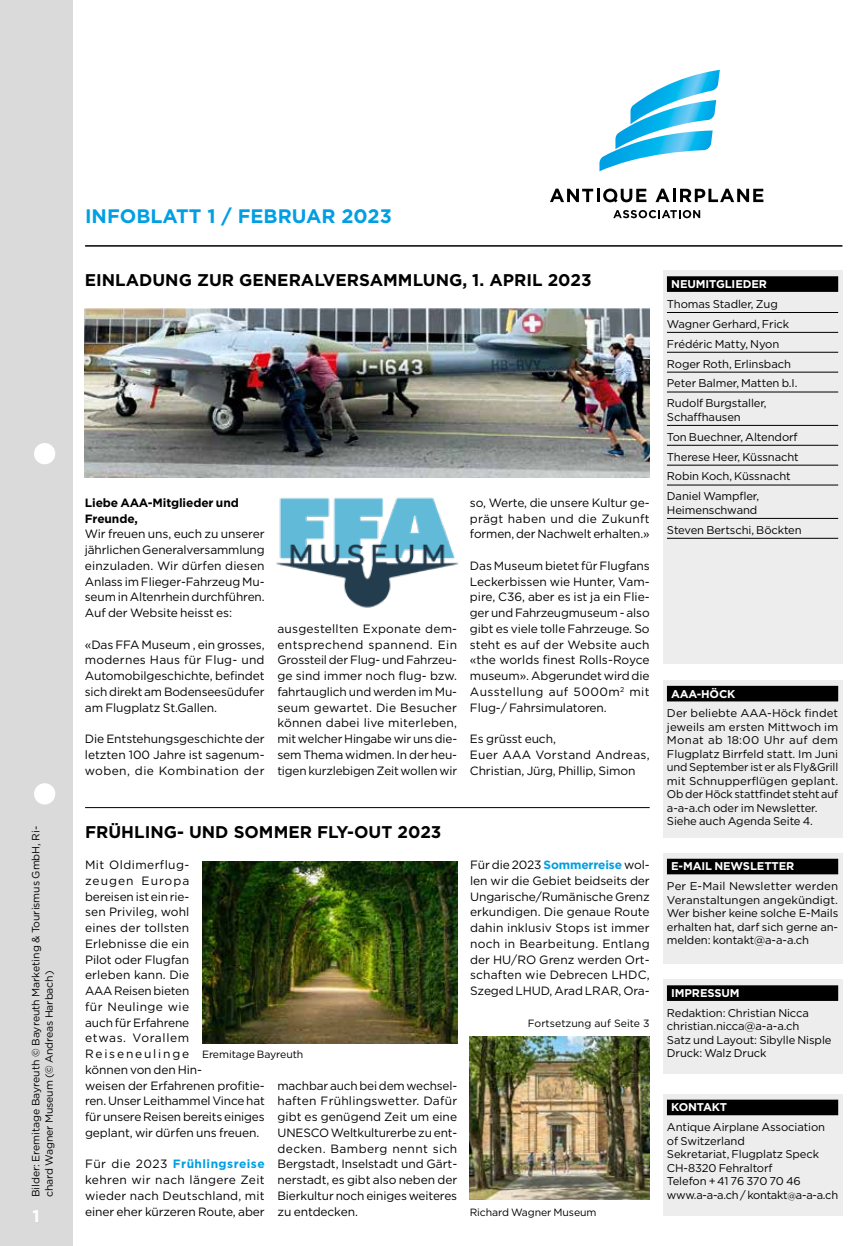
<style>
.page{position:relative;width:868px;height:1246px;background:#fff}
.page>*{position:absolute;margin:0;border:0;box-sizing:border-box;transform-origin:0 0}
.t1{font:700 19.5px "Gotham";color:#009fe3}
.t2{font:700 16.95px "Gotham";color:#000}
.t3{font:700 16.95px "Gotham";color:#fff}
.t4{font:12px/15.8px "Gotham";letter-spacing:-.01em;color:#000;text-align:justify}
.t5{font:700 12px/15.8px "Gotham";letter-spacing:-.01em;color:#000}
.t6{font:11.25px/13.5px "Gotham";letter-spacing:-.01em;color:#000}
.t7{font:700 11.25px "Gotham";letter-spacing:-.01em;color:#fff}
.t8{font:10.5px/13.5px "Gotham";letter-spacing:-.01em;color:#000}
.s1{font-weight:700;color:#009fe3}
.s2{font-size:9px}
</style>
<div class="page">
<div style="left:0;top:0;width:72px;height:1246px;background:#dadada"></div>
<div style="left:34px;top:443px;width:21px;height:21px;background:#fff;border-radius:50%"></div>
<div style="left:34px;top:783px;width:21px;height:21px;background:#fff;border-radius:50%"></div>
<div style="left:662px;top:270px;width:180px;height:394px;background:#ededed"></div>
<div style="left:666px;top:276px;width:172px;height:16px;background:#000"></div>
<hr style="left:666px;top:312px;width:172px;height:1px;background:#000">
<hr style="left:666px;top:332px;width:172px;height:1px;background:#000">
<hr style="left:666px;top:352px;width:172px;height:1px;background:#000">
<hr style="left:666px;top:372px;width:172px;height:1px;background:#000">
<hr style="left:666px;top:392px;width:172px;height:1px;background:#000">
<hr style="left:666px;top:425px;width:172px;height:1px;background:#000">
<hr style="left:666px;top:445px;width:172px;height:1px;background:#000">
<hr style="left:666px;top:465px;width:172px;height:1px;background:#000">
<hr style="left:666px;top:485px;width:172px;height:1px;background:#000">
<hr style="left:666px;top:518px;width:172px;height:1px;background:#000">
<hr style="left:666px;top:538px;width:172px;height:1px;background:#000">
<svg style="left:613px;top:210px;width:87px;height:8px"></svg>
<svg style="left:550px;top:188px;width:96px;height:14px"></svg>
<svg style="left:655px;top:189px;width:108px;height:13px"></svg>
<svg style="left:599px;top:70px;width:120px;height:101px"></svg>
<hr style="left:85px;top:245px;width:757px;height:2px;background:#000">
<div style="left:662px;top:1094px;width:180px;height:121px;background:#ededed"></div>
<div style="left:666px;top:1100px;width:172px;height:15px;background:#000"></div>
<div style="left:662px;top:979px;width:180px;height:95px;background:#ededed"></div>
<div style="left:666px;top:985px;width:172px;height:16px;background:#000"></div>
<div style="left:662px;top:853px;width:180px;height:110px;background:#ededed"></div>
<div style="left:666px;top:859px;width:172px;height:15px;background:#000"></div>
<div style="left:662px;top:680px;width:180px;height:157px;background:#ededed"></div>
<div style="left:666px;top:686px;width:172px;height:15px;background:#000"></div>
<img style="left:85px;top:308px;width:564px;height:169px">
<hr style="left:85px;top:807px;width:564px;height:1px;background:#000">
<img style="left:276px;top:497px;width:183px;height:111px">
<img style="left:202px;top:861px;width:255px;height:182px">
<img style="left:470px;top:1037px;width:179px;height:163px">
<p class="t8" style="left:29px;top:1197px;width:372px;rotate:-90deg">Bilder: Eremitage Bayreuth © Bayreuth Marketing &amp; Tourismus GmbH, Ri&shy;chard Wagner Museum (© Andreas Harbach)</p>
<h2 class="t3" style="left:32px;top:1205px;width:9px">1</h2>
<h1 class="t1" style="left:85px;top:203px;width:308px">INFOBLATT 1 / FEBRUAR 2023</h1>
<h2 class="t2" style="left:85px;top:269px;width:508px">EINLADUNG ZUR GENERALVERSAMMLUNG, 1. APRIL 2023</h2>
<p class="t5" style="left:85px;top:494px;width:155px">Liebe AAA-Mitglieder und<br>Freunde,</p>
<p class="t4" style="left:85px;top:526px;width:181px">Wir freuen uns, euch zu unserer jährlichen Generalversammlung einzuladen. Wir dürfen diesen Anlass im Flieger-Fahrzeug Mu&shy;seum in Altenrhein durchführen.<br>Auf der Website heisst es:</p>
<p class="t4" style="left:85px;top:636px;width:181px">«Das FFA Museum , ein grosses, modernes Haus für Flug- und Automobilgeschichte, befindet sich direkt am Bodenseesüdufer am Flugplatz St.Gallen.</p>
<p class="t4" style="left:85px;top:731px;width:181px">Die Entstehungsgeschichte der letzten 100 Jahre ist sagenum&shy;woben, die Kombination der</p>
<p class="t4" style="left:277px;top:620px;width:181px">ausgestellten Exponate dem&shy;entsprechend spannend. Ein Grossteil der Flug- und Fahrzeu&shy;ge sind immer noch flug- bzw. fahrtauglich und werden im Mu&shy;seum gewartet. Die Besucher können dabei live miterleben, mit welcher Hingabe wir uns die&shy;sem Thema widmen. In der heu&shy;tigen kurzlebigen Zeit wollen wir</p>
<p class="t4" style="left:470px;top:494px;width:181px">so, Werte, die unsere Kultur ge&shy;prägt haben und die Zukunft formen, der Nachwelt erhalten.»</p>
<p class="t4" style="left:470px;top:557px;width:181px">Das Museum bietet für Flugfans Leckerbissen wie Hunter, Vam&shy;pire, C36, aber es ist ja ein Flie&shy;ger und Fahrzeugmuseum - also gibt es viele tolle Fahrzeuge. So steht es auf der Website auch «the worlds finest Rolls-Royce museum». Abgerundet wird die Ausstellung auf 5000m<sup>2</sup> mit Flug-/ Fahrsimulatoren.</p>
<p class="t4" style="left:470px;top:731px;width:181px;text-align:left">Es grüsst euch,<br>Euer AAA Vorstand Andreas,<br>Christian, Jürg, Phillip, Simon</p>
<h2 class="t2" style="left:85px;top:820px;width:358px">FRÜHLING- UND SOMMER FLY-OUT 2023</h2>
<p class="t4" style="left:85px;top:857px;width:181px;text-align:left">Mit Oldimerflug-<br>zeugen Europa<br>bereisen ist ein rie-<br>sen Privileg, wohl<br>eines der tollsten<br>Erlebnisse die ein<br>Pilot oder Flugfan<br>erleben kann. Die<br>AAA Reisen bieten<br>für Neulinge wie<br>auch für Erfahrene<br>etwas. Vorallem<br>Reiseneulinge<br>können von den Hin-<br>weisen der Erfahrenen profitie&shy;ren. Unser Leithammel Vince hat für unsere Reisen bereits einiges geplant, wir dürfen uns freuen.</p>
<p class="t4" style="left:85px;top:1156px;width:181px">Für die 2023 <span class="s1">Frühlingsreise </span>kehren wir nach längere Zeit wieder nach Deutschland, mit einer eher kürzeren Route, aber</p>
<p class="t8" style="left:202px;top:1047px;width:103px">Eremitage Bayreuth</p>
<p class="t4" style="left:277px;top:1077px;width:181px">machbar auch bei dem wechsel&shy;haften Frühlingswetter. Dafür gibt es genügend Zeit um eine UNESCO Weltkulturerbe zu ent&shy;decken. Bamberg nennt sich Bergstadt, Inselstadt und Gärt&shy;nerstadt, es gibt also neben der Bierkultur noch einiges weiteres zu entdecken.</p>
<p class="t4" style="left:470px;top:857px;width:181px">Für die 2023 <span class="s1">Sommerreise</span> wol&shy;len wir die Gebiet beidseits der Ungarische/Rumänische Grenz erkundigen. Die genaue Route dahin inklusiv Stops ist immer noch in Bearbeitung. Entlang der HU/RO Grenz werden Ort&shy;schaften wie Debrecen LHDC, Szeged LHUD, Arad LRAR, Ora-</p>
<p class="t8" style="left:527px;top:1016px;width:123px">Fortsetzung auf Seite 3</p>
<p class="t8" style="left:469px;top:1205px;width:128px">Richard Wagner Museum</p>
<p class="t7" style="left:671px;top:277px;width:97px">NEUMITGLIEDER</p>
<p class="t6" style="left:666px;top:294px;width:132px;line-height:20px">Thomas Stadler, Zug<br>Wagner Gerhard, Frick<br>Frédéric Matty, Nyon<br>Roger Roth, Erlinsbach<br>Peter Balmer, Matten b.I.<br>Rudolf Burgstaller,</p>
<p class="t6" style="left:666px;top:407px;width:133px;line-height:20px">Schaffhausen<br>Ton Buechner, Altendorf<br>Therese Heer, Küssnacht<br>Robin Koch, Küssnacht<br>Daniel Wampfler,</p>
<p class="t6" style="left:666px;top:500px;width:136px;line-height:20px">Heimenschwand<br>Steven Bertschi, Böckten</p>
<p class="t7" style="left:671px;top:686px;width:66px">AAA-HÖCK</p>
<p class="t6" style="left:666px;top:706px;width:173px">Der beliebte AAA-Höck findet jeweils am ersten Mittwoch im<br>Monat ab 18:00 Uhr auf dem<br>Flugplatz Birrfeld statt. Im Juni und September ist er als Fly&amp;Grill mit Schnupperflügen geplant.<br>Ob der Höck stattfindet steht auf a-a-a.ch oder im Newsletter.<br>Siehe auch Agenda Seite 4.</p>
<p class="t7" style="left:671px;top:859px;width:125px">E-MAIL NEWSLETTER</p>
<p class="t6" style="left:666px;top:879px;width:173px;text-align:justify">Per E-Mail Newsletter werden Veranstaltungen angekündigt.<br>Wer bisher keine solche E-Mails erhalten hat, darf sich gerne an&shy;melden: kontakt@a-a-a.ch</p>
<p class="t7" style="left:671px;top:985px;width:70px">IMPRESSUM</p>
<p class="t6" style="left:666px;top:1006px;width:166px">Redaktion: Christian Nicca christian.nicca@a-a-a.ch<br>Satz und Layout: Sibylle Nisple<br>Druck: Walz Druck</p>
<p class="t7" style="left:671px;top:1100px;width:57px">KONTAKT</p>
<p class="t6" style="left:666px;top:1120px;width:173px">Antique Airplane Association of Switzerland<br>Sekretariat, Flugplatz Speck<br>CH-8320 Fehraltorf<br>Telefon + 41 76 370 70 46 www.a-a-a.ch / kontakt<span class="s2">@</span>a-a-a.ch</p>
</div>
